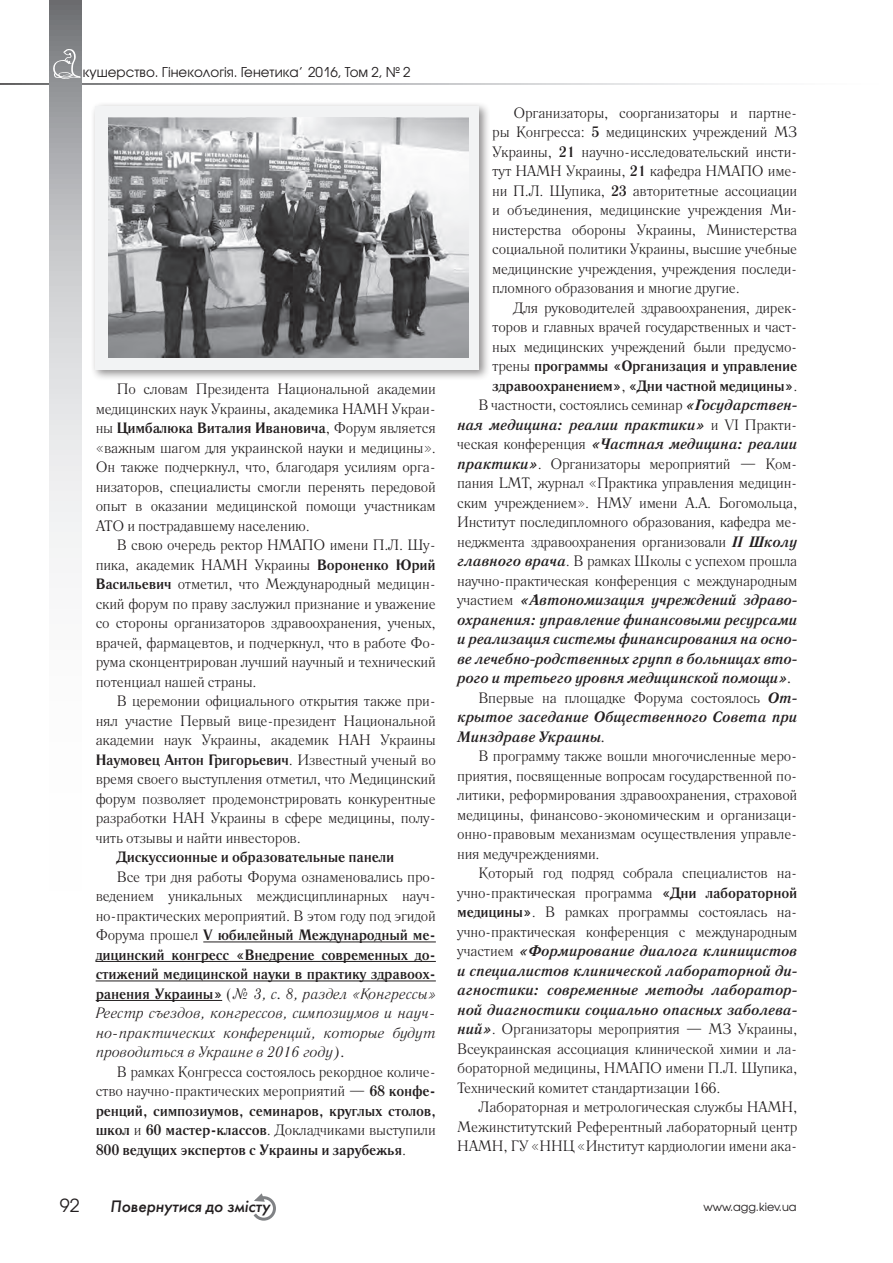
<style>
.page{position:relative;width:893px;height:1263px;background:#fff}
.page>*{position:absolute;margin:0;border:0;box-sizing:border-box;transform-origin:0 0}
.t1{font:18px "Avant Garde Gothic C";color:#231f20}
.t2{font:italic 16.5px "Futuris C";color:#231f20}
.t3{font:15px/19.5px "Literaturnaya C";letter-spacing:-.015em;color:#231f20;text-align:justify}
.t4{font:italic 700 15px "Literaturnaya C";letter-spacing:-.02em;color:#231f20}
.t5{font:700 15px/19.5px "Literaturnaya C";letter-spacing:-.015em;color:#231f20;text-align:justify}
.t6{font:13.5px "Avant Garde Gothic C";color:#231f20}
.t7{font:11.25px "Avant Garde Gothic C";color:#231f20}
.s1{font-weight:700}
.s2{font-style:italic}
.s3{font-weight:400}
.s4{font-weight:700;font-style:italic}
.s5{font-weight:400;font-style:normal}
</style>
<div class="page">
<svg style="left:49px;top:0;width:33px;height:558px;background:#c6c7ca"></svg>
<svg style="left:53px;top:49px;width:28px;height:30px"></svg>
<svg style="left:253px;top:1193px;width:23px;height:28px"></svg>
<hr style="left:203px;top:941px;width:233px;height:1px;background:#231f20">
<hr style="left:96px;top:961px;width:340px;height:1px;background:#231f20">
<hr style="left:96px;top:980px;width:340px;height:1px;background:#231f20">
<hr style="left:96px;top:1000px;width:126px;height:1px;background:#231f20">
<div style="left:90px;top:101px;width:400px;height:280px;background:#231f20;opacity:.5"></div>
<div style="left:95px;top:106px;width:384px;height:264px;background:#f2f3f4"></div>
<img style="left:108px;top:117px;width:360px;height:240px">
<p class="t6" style="left:83px;top:64px;width:329px">кушерство. Гінекологія. Генетика’ 2016, Том 2, № 2</p>
<p class="t3" style="left:96px;top:380px;width:342px;text-indent:21px">По словам Президента Национальной академии медицинских наук Украины, академика НАМН Украи&shy;ны <span class="s1">Цимбалюка Виталия Ивановича</span>, Форум является «важным шагом для украинской науки и медицины».<br>Он также подчеркнул, что, благодаря усилиям орга&shy;низаторов, специалисты смогли перенять передовой опыт в оказании медицинской помощи участникам АТО и пострадавшему населению.</p>
<p class="t3" style="left:96px;top:536px;width:342px;text-indent:21px">В свою очередь ректор НМАПО имени П.Л. Шу&shy;пика, академик НАМН Украины <span class="s1">Вороненко Юрий Васильевич</span> отметил, что Международный медицин&shy;ский форум по праву заслужил признание и уважение со стороны организаторов здравоохранения, ученых, врачей, фармацевтов, и подчеркнул, что в работе Фо&shy;рума сконцентрирован лучший научный и технический потенциал нашей страны.</p>
<p class="t3" style="left:96px;top:692px;width:342px;text-indent:21px">В церемонии официального открытия также при&shy;нял участие Первый вице- президент Национальной академии наук Украины, академик НАН Украины <span class="s1">Наумовец Антон Григорьевич</span>. Известный ученый во время своего выступления отметил, что Медицинский форум позволяет продемонстрировать конкурентные разработки НАН Украины в сфере медицины, полу&shy;чить отзывы и найти инвесторов.</p>
<p class="t5" style="left:117px;top:847px;width:279px">Дискуссионные и образовательные панели</p>
<p class="t3" style="left:96px;top:867px;width:342px;text-indent:21px">Все три дня работы Форума ознаменовались про&shy;ведением уникальных междисциплинарных науч&shy;но- практических мероприятий. В этом году под эгидой Форума прошел <span class="s1">V юбилейный Международный ме&shy;дицинский конгресс «Внедрение современных до&shy;стижений медицинской науки в практику здравоох&shy;ранения Украины»</span> (<span class="s2">№ 3, с. 8, раздел «Конгрессы» Реестр съездов, конгрессов, симпозиумов и науч&shy;но-практических конференций, которые будут проводиться в Украине в 2016 году).</span></p>
<p class="t5" style="left:96px;top:1062px;width:342px;text-indent:21px"><span class="s3">В рамках Конгресса состоялось рекордное количе&shy;ство научно- практических мероприятий —</span> 68 конфе&shy;ренций, симпозиумов, семинаров, круглых столов, школ <span class="s3">и</span> 60 мастер-классов<span class="s3">. Докладчиками выступили </span>800 ведущих экспертов с Украины и зарубежья<span class="s3">.</span></p>
<p class="t3" style="left:492px;top:103px;width:307px;text-indent:21px">Организаторы, соорганизаторы и партне&shy;ры Конгресса: <span class="s1">5</span> медицинских учреждений МЗ Украины, <span class="s1">21</span> научно- исследовательский инсти&shy;тут НАМН Украины, <span class="s1">21</span> кафедра НМАПО име&shy;ни П.Л. Шупика, <span class="s1">23</span> авторитетные ассоциации и объединения, медицинские учреждения Ми&shy;нистерства обороны Украины, Министерства социальной политики Украины, высшие учебные медицинские учреждения, учреждения последи&shy;пломного образования и многие другие.</p>
<p class="t3" style="left:513px;top:298px;width:285px">Для руководителей здравоохранения, дирек-</p>
<p class="t3" style="left:492px;top:317px;width:307px">торов и главных врачей государственных и част-</p>
<p class="t3" style="left:492px;top:337px;width:307px">ных медицинских учреждений были предусмо-</p>
<p class="t5" style="left:492px;top:356px;width:307px"><span class="s3">трены</span> программы «Организация и управление</p>
<p class="t5" style="left:492px;top:376px;width:307px">здравоохранением»<span class="s3">,</span> «Дни частной медицины»<span class="s3">.</span></p>
<p class="t3" style="left:478px;top:395px;width:320px">В частности, состоялись семинар <span class="s4">«Государствен-</span></p>
<p class="t4" style="left:457px;top:416px;width:342px">ная медицина: реалии практики» <span class="s5">и VI Практи-</span></p>
<p class="t4" style="left:457px;top:436px;width:342px"><span class="s5">ческая конференция</span> «Частная медицина: реалии</p>
<p class="t3" style="left:457px;top:454px;width:342px"><span class="s4">практики»</span>. Организаторы мероприятий — Ком-</p>
<p class="t3" style="left:457px;top:473px;width:342px">пания LMT, журнал «Практика управления медицин-</p>
<p class="t3" style="left:457px;top:493px;width:342px">ским учреждением». НМУ имени А.А. Богомольца,</p>
<p class="t3" style="left:457px;top:512px;width:342px">Институт последипломного образования, кафедра ме-</p>
<p class="t3" style="left:457px;top:532px;width:342px">неджмента здравоохранения организовали <span class="s4">ІІ Школу</span></p>
<p class="t3" style="left:457px;top:551px;width:342px"><span class="s4">главного врача</span>. В рамках Школы с успехом прошла</p>
<p class="t3" style="left:457px;top:571px;width:342px">научно- практическая конференция с международным</p>
<p class="t4" style="left:457px;top:592px;width:342px"><span class="s5">участием</span> «Автономизация учреждений здраво-</p>
<p class="t4" style="left:457px;top:611px;width:342px">охранения: управление финансовыми ресурсами</p>
<p class="t4" style="left:457px;top:631px;width:342px">и реализация системы финансирования на осно-</p>
<p class="t4" style="left:457px;top:650px;width:342px">ве лечебно-родственных групп в больницах вто-</p>
<p class="t4" style="left:457px;top:670px;width:336px">рого и третьего уровня медицинской помощи»<span class="s3">.</span></p>
<p class="t3" style="left:478px;top:688px;width:320px">Впервые на площадке Форума состоялось <span class="s4">От-</span></p>
<p class="t4" style="left:457px;top:709px;width:342px">крытое заседание Общественного Совета при</p>
<p class="t4" style="left:457px;top:728px;width:149px">Минздраве Украины<span class="s3">.</span></p>
<p class="t3" style="left:478px;top:746px;width:320px">В программу также вошли многочисленные меро-</p>
<p class="t3" style="left:457px;top:766px;width:342px">приятия, посвященные вопросам государственной по-</p>
<p class="t3" style="left:457px;top:785px;width:342px">литики, реформирования здравоохранения, страховой</p>
<p class="t3" style="left:457px;top:805px;width:342px">медицины, финансово- экономическим и организаци-</p>
<p class="t3" style="left:457px;top:824px;width:342px">онно- правовым механизмам осуществления управле-</p>
<p class="t3" style="left:457px;top:844px;width:144px">ния медучреждениями.</p>
<p class="t3" style="left:478px;top:863px;width:320px">Который год подряд собрала специалистов на-</p>
<p class="t3" style="left:457px;top:883px;width:342px">учно- практическая программа <span class="s1">«Дни лабораторной</span></p>
<p class="t3" style="left:457px;top:902px;width:342px"><span class="s1">медицины»</span>. В рамках программы состоялась на-</p>
<p class="t3" style="left:457px;top:922px;width:342px">учно- практическая конференция с международным</p>
<p class="t4" style="left:457px;top:943px;width:342px"><span class="s5">участием</span> «Формирование диалога клиницистов</p>
<p class="t4" style="left:457px;top:962px;width:342px">и специалистов клинической лабораторной ди-</p>
<p class="t4" style="left:457px;top:982px;width:342px">агностики: современные методы лаборатор-</p>
<p class="t4" style="left:457px;top:1001px;width:342px">ной диагностики социально опасных заболева-</p>
<p class="t3" style="left:457px;top:1019px;width:342px"><span class="s4">ний»</span>. Организаторы мероприятия — МЗ Украины,</p>
<p class="t3" style="left:457px;top:1039px;width:342px">Всеукраинская ассоциация клинической химии и ла-</p>
<p class="t3" style="left:457px;top:1058px;width:342px">бораторной медицины, НМАПО имени П.Л. Шупика,</p>
<p class="t3" style="left:457px;top:1078px;width:265px">Технический комитет стандартизации 166.</p>
<p class="t3" style="left:478px;top:1097px;width:320px">Лабораторная и метрологическая службы НАМН,</p>
<p class="t3" style="left:457px;top:1117px;width:342px">Межинститутский Референтный лабораторный центр</p>
<p class="t3" style="left:457px;top:1136px;width:342px">НАМН, ГУ «ННЦ «Институт кардиологии имени ака-</p>
<p class="t1" style="left:60px;top:1195px;width:21px">92</p>
<p class="t2" style="left:111px;top:1196px;width:161px">Повернутися до змісту</p>
<p class="t7" style="left:703px;top:1200px;width:95px">www.agg.kiev.ua</p>
</div>
